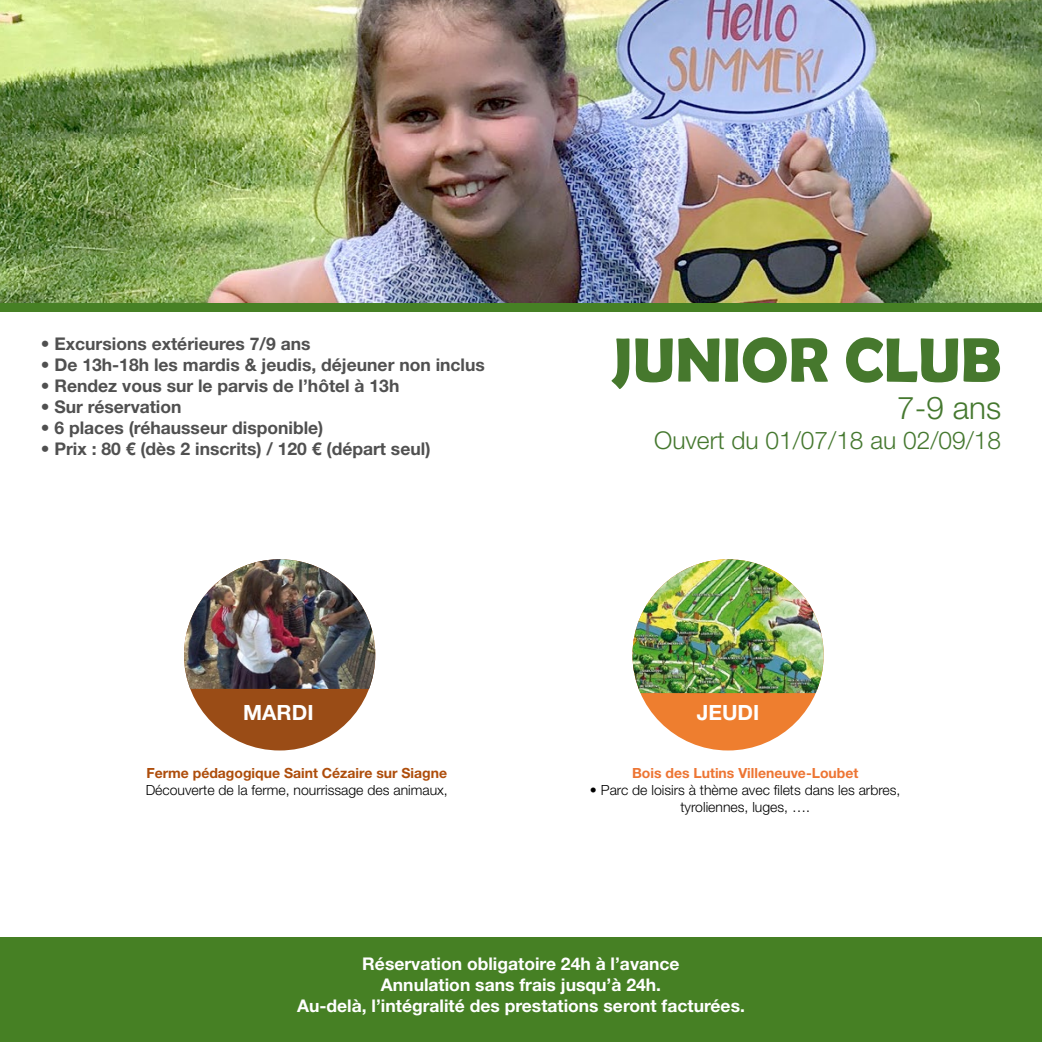
<style>
.page{position:relative;width:1042px;height:1042px;background:#fff}
.page>*{position:absolute;margin:0;border:0;box-sizing:border-box;transform-origin:0 0}
.t1{font:700 63px "Berlin Sans FB Demi";color:#46782d}
.t2{font:300 31.5px "Helvetica Neue LT Std";color:#45782f}
.t3{font:300 24.5px "Helvetica Neue LT Std";color:#45782f}
.t4{font:700 21px "Helvetica Neue LT Std";color:#fff}
.t5{font:700 17.5px "Helvetica Neue LT Std";color:#505050}
.t6{font:700 17.5px/21px "Helvetica Neue LT Std";color:#fff;text-align:center}
.t7{font:300 14px/16.8px "Helvetica Neue LT Std";color:#000;text-align:center}
.t8{font:700 14px "Helvetica Neue LT Std";color:#ae4d0b}
.t9{font:700 14px "Helvetica Neue LT Std";color:#ed7533}
</style>
<div class="page">
<div style="left:0;top:302px;width:1042px;height:9px;background:#468024"></div>
<img style="left:0;top:0;width:1042px;height:302px">
<div style="left:632px;top:559px;width:191px;height:191px;background:#ee7e2f;border-radius:50%"></div>
<img style="left:632px;top:559px;width:191px;height:134px">
<div style="left:184px;top:559px;width:191px;height:191px;background:#9a4c16;border-radius:50%"></div>
<img style="left:184px;top:559px;width:191px;height:130px">
<div style="left:0;top:937px;width:1042px;height:105px;background:#468024"></div>
<p class="t5" style="left:41px;top:333px;width:271px">• Excursions extérieures 7/9 ans</p>
<p class="t5" style="left:41px;top:354px;width:445px">• De 13h-18h les mardis &amp; jeudis, déjeuner non inclus</p>
<p class="t5" style="left:41px;top:375px;width:360px">• Rendez vous sur le parvis de l’hôtel à 13h</p>
<p class="t5" style="left:41px;top:396px;width:142px">• Sur réservation</p>
<p class="t5" style="left:41px;top:417px;width:284px">• 6 places (réhausseur disponible)</p>
<p class="t5" style="left:41px;top:438px;width:391px">• Prix : 80 € (dès 2 inscrits) / 120 € (départ seul)</p>
<h1 class="t1" style="left:611px;top:323px;width:391px">JUNIOR CLUB</h1>
<h2 class="t2" style="left:897px;top:389px;width:105px">7-9 ans</h2>
<h3 class="t3" style="left:654px;top:425px;width:348px">Ouvert du 01/07/18 au 02/09/18</h3>
<p class="t4" style="left:243px;top:700px;width:72px">MARDI</p>
<p class="t4" style="left:697px;top:700px;width:64px">JEUDI</p>
<p class="t8" style="left:146px;top:765px;width:302px">Ferme pédagogique Saint Cézaire sur Siagne</p>
<p class="t7" style="left:146px;top:781px;width:304px">Découverte de la ferme, nourrissage des animaux,</p>
<p class="t9" style="left:632px;top:765px;width:228px">Bois des Lutins Villeneuve-Loubet</p>
<p class="t7" style="left:590px;top:781px;width:312px">• Parc de loisirs à thème avec filets dans les arbres, tyroliennes, luges, ….</p>
<p class="t6" style="left:297px;top:953px;width:449px">Réservation obligatoire 24h à l’avance<br>Annulation sans frais jusqu’à 24h.<br>Au-delà, l’intégralité des prestations seront facturées.</p>
</div>
